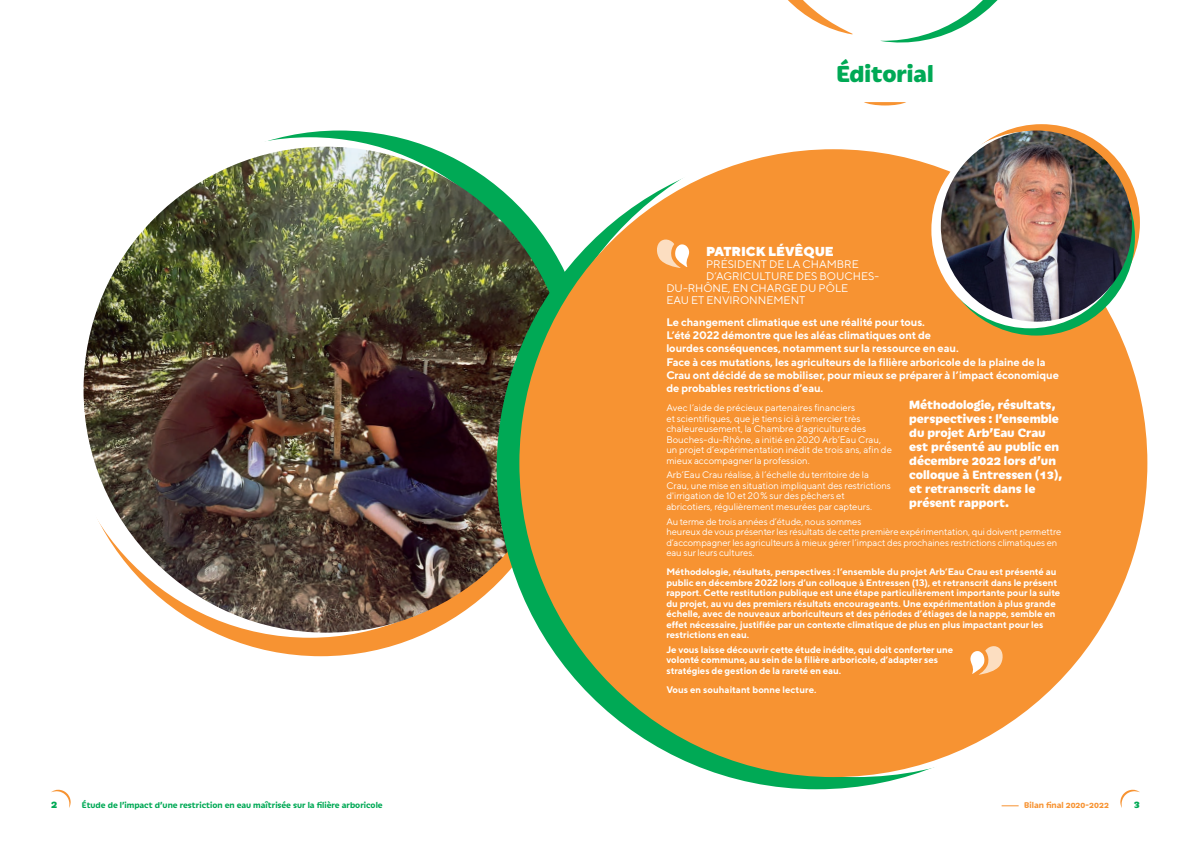
<style>
.page{position:relative;width:1191px;height:842px;background:#fff}
.page>*{position:absolute;margin:0;border:0;box-sizing:border-box;transform-origin:0 0}
.t1{font:800 25px "Iskra";color:#00a955}
.t2{font:800 13px/14px "Iskra";color:#fff}
.t3{font:900 13px "TT Norms";color:#fff}
.t4{font:700 11px/13.2px "TT Norms";letter-spacing:-.01em;color:#fff}
.t5{font:11px "TT Norms";color:#fff}
.t6{font:800 11px "Iskra";color:#00a955}
.t7{font:700 9.5px/10.5px "TT Norms";letter-spacing:-.005em;color:#fff}
.t8{font:9.5px/10.5px "TT Norms";letter-spacing:-.005em;color:#fff}
.t9{font:700 9px "Iskra";color:#00a955}
.t10{font:700 9px "Iskra";letter-spacing:.005em;color:#f79332}
</style>
<div class="page">
<div style="left:89px;top:131px;width:501px;height:500px;background:#00a955;border-radius:50%"></div>
<div style="left:70px;top:156px;width:501px;height:500px;background:#f79332;border-radius:50%"></div>
<div style="left:60px;top:137px;width:500px;height:501px;background:#fff;border-radius:50%"></div>
<img style="left:84px;top:147px;width:485px;height:486px;border-radius:243px">
<div style="left:496px;top:149px;width:641px;height:640px;background:#00a955;border-radius:50%"></div>
<div style="left:531px;top:128px;width:649px;height:649px;background:#fff;border-radius:50%"></div>
<div style="left:519px;top:149px;width:628px;height:628px;background:#f79332;border-radius:50%"></div>
<svg style="left:657px;top:239px;width:33px;height:29px"></svg>
<svg style="left:970px;top:646px;width:33px;height:29px"></svg>
<svg style="left:880px;top:0;width:118px;height:43px"></svg>
<svg style="left:788px;top:0;width:64px;height:34px"></svg>
<svg style="left:1120px;top:790px;width:20px;height:18px"></svg>
<svg style="left:1001px;top:805px;width:17px;height:1px"></svg>
<svg style="left:51px;top:790px;width:20px;height:18px"></svg>
<svg style="left:943px;top:124px;width:197px;height:197px;background:#f1943a"></svg>
<svg style="left:938px;top:139px;width:197px;height:197px;background:#15aa58"></svg>
<div style="left:931px;top:131px;width:197px;height:197px;background:#fff;border-radius:50%"></div>
<img style="left:940px;top:131px;width:192px;height:191px;border-radius:96px">
<svg style="left:864px;top:102px;width:42px;height:3px"></svg>
<h1 class="t1" style="left:836px;top:55px;width:99px">Éditorial</h1>
<h2 class="t3" style="left:706px;top:243px;width:129px">PATRICK LÉVÊQUE</h2>
<p class="t5" style="left:706px;top:258px;width:154px">PRÉSIDENT DE LA CHAMBRE</p>
<p class="t5" style="left:706px;top:270px;width:174px">D’AGRICULTURE DES BOUCHES-</p>
<p class="t5" style="left:666px;top:282px;width:183px">DU-RHÔNE, EN CHARGE DU PÔLE</p>
<p class="t5" style="left:666px;top:294px;width:140px">EAU ET ENVIRONNEMENT</p>
<p class="t4" style="left:666px;top:315px;width:394px">Le changement climatique est une réalité pour tous.<br>L’été 2022 démontre que les aléas climatiques ont de<br>lourdes conséquences, notamment sur la ressource en eau.<br>Face à ces mutations, les agriculteurs de la filière arboricole de la plaine de la Crau ont décidé de se mobiliser, pour mieux se préparer à l’impact économique de probables restrictions d’eau.</p>
<p class="t8" style="left:666px;top:402px;width:227px">Avec l’aide de précieux partenaires financiers<br>et scientifiques, que je tiens ici à remercier très chaleureusement, la Chambre d’agriculture des Bouches-du-Rhône, a initié en 2020 Arb’Eau Crau, un projet d’expérimentation inédit de trois ans, afin de mieux accompagner la profession.</p>
<p class="t8" style="left:666px;top:469px;width:226px">Arb’Eau Crau réalise, à l’échelle du territoire de la Crau, une mise en situation impliquant des restrictions d'irrigation de 10 et 20% sur des pêchers et abricotiers, régulièrement mesurées par capteurs.</p>
<p class="t8" style="left:666px;top:516px;width:396px">Au terme de trois années d’étude, nous sommes<br>heureux de vous présenter les résultats de cette première expérimentation, qui doivent permettre d’accompagner les agriculteurs à mieux gérer l’impact des prochaines restrictions climatiques en eau sur leurs cultures.</p>
<p class="t7" style="left:666px;top:566px;width:395px">Méthodologie, résultats, perspectives : l’ensemble du projet Arb’Eau Crau est présenté au public en décembre 2022 lors d’un colloque à Entressen (13), et retranscrit dans le présent rapport. Cette restitution publique est une étape particulièrement importante pour la suite du projet, au vu des premiers résultats encourageants. Une expérimentation à plus grande échelle, avec de nouveaux arboriculteurs et des périodes d’étiages de la nappe, semble en effet nécessaire, justifiée par un contexte climatique de plus en plus impactant pour les restrictions en eau.</p>
<p class="t7" style="left:666px;top:644px;width:288px">Je vous laisse découvrir cette étude inédite, qui doit conforter une volonté commune, au sein de la filière arboricole, d’adapter ses stratégies de gestion de la rareté en eau.</p>
<p class="t7" style="left:666px;top:684px;width:152px">Vous en souhaitant bonne lecture.</p>
<h2 class="t2" style="left:909px;top:397px;width:155px">Méthodologie, résultats, perspectives : l’ensemble du projet Arb’Eau Crau est présenté au public en décembre 2022 lors d’un colloque à Entressen (13), et retranscrit dans le présent rapport.</h2>
<p class="t6" style="left:51px;top:796px;width:8px">2</p>
<p class="t9" style="left:82px;top:798px;width:302px">Étude de l’impact d’une restriction en eau maîtrisée sur la filière arboricole</p>
<p class="t10" style="left:1024px;top:798px;width:86px">Bilan final 2020-2022</p>
<p class="t6" style="left:1133px;top:796px;width:8px">3</p>
</div>
